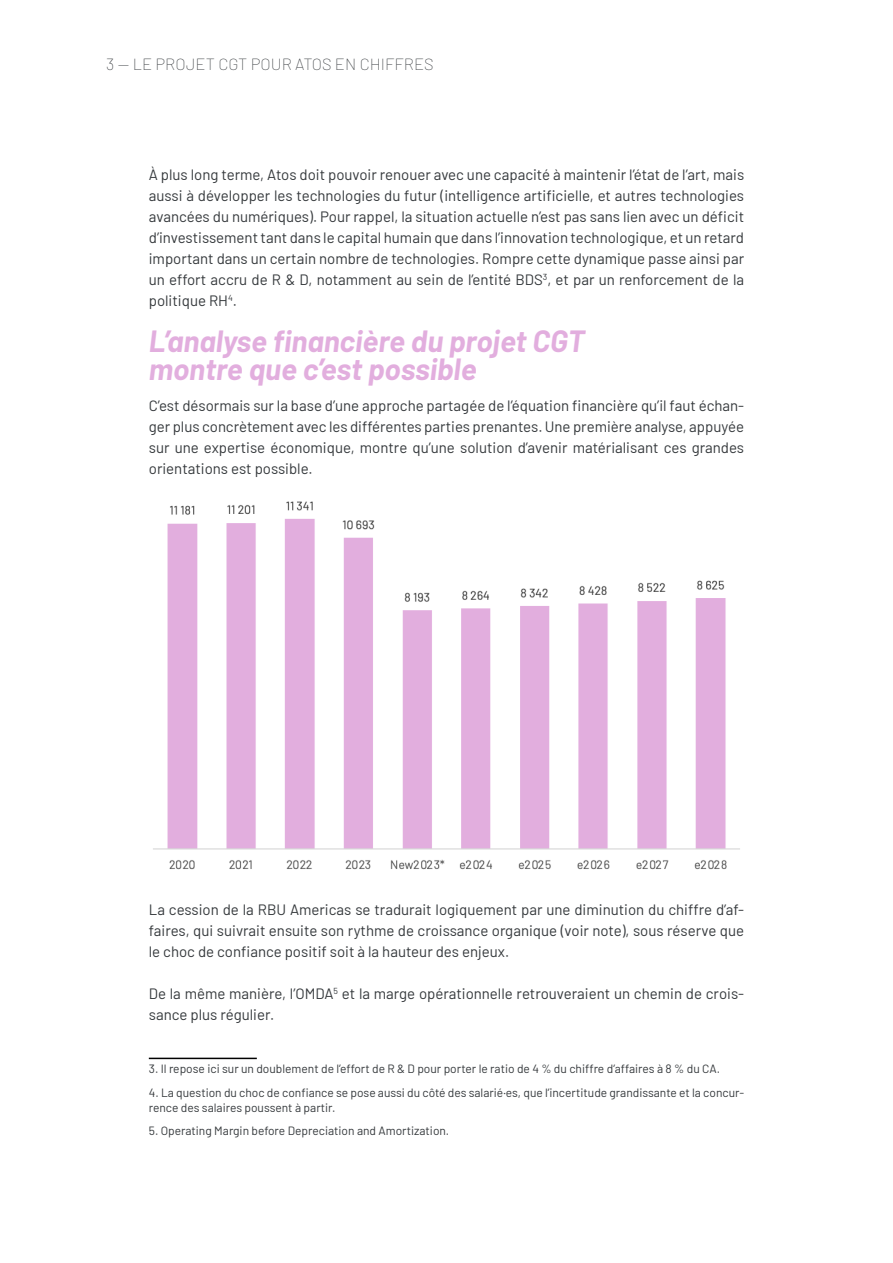
<style>
.page{position:relative;width:893px;height:1263px;background:#fff}
.page>*{position:absolute;margin:0;border:0;box-sizing:border-box;transform-origin:0 0}
.t1{font:italic 700 30px/28.5px "Barlow";color:#e2aede}
.t2{font:100 16.5px "Barlow";color:#35393c}
.t3{font:15px/21px "Barlow";color:#35393c;text-align:justify}
.t4{font:12px/15px "Barlow";color:#35393c}
</style>
<div class="page">
<hr style="left:149px;top:1058px;width:108px;height:1px;background:#000">
<img style="left:153px;top:501px;width:587px;height:369px">
<p class="t2" style="left:106px;top:53px;width:329px">3 — LE PROJET CGT POUR ATOS EN CHIFFRES</p>
<p class="t3" style="left:149px;top:163px;width:597px">À plus long terme, Atos doit pouvoir renouer avec une capacité à maintenir l’état de l’art, mais aussi à développer les technologies du futur (intelligence artificielle, et autres technologies avancées du numériques). Pour rappel, la situation actuelle n’est pas sans lien avec un déficit d’investissement tant dans le capital humain que dans l’innovation technologique, et un retard important dans un certain nombre de technologies. Rompre cette dynamique passe ainsi par un effort accru de R &amp; D, notamment au sein de l’entité BDS<sup>3</sup>, et par un renforcement de la politique RH<sup>4</sup>.</p>
<h1 class="t1" style="left:149px;top:324px;width:437px">L’analyse financière du projet CGT montre que c’est possible</h1>
<p class="t3" style="left:149px;top:394px;width:597px">C’est désormais sur la base d’une approche partagée de l’équation financière qu’il faut échan&shy;ger plus concrètement avec les différentes parties prenantes. Une première analyse, appuyée sur une expertise économique, montre qu’une solution d’avenir matérialisant ces grandes orientations est possible.</p>
<p class="t3" style="left:149px;top:898px;width:597px">La cession de la RBU Americas se tradurait logiquement par une diminution du chiffre d’af&shy;faires, qui suivrait ensuite son rythme de croissance organique (voir note), sous réserve que le choc de confiance positif soit à la hauteur des enjeux.</p>
<p class="t3" style="left:149px;top:982px;width:597px">De la même manière, l’OMDA<sup>5</sup> et la marge opérationnelle retrouveraient un chemin de crois&shy;sance plus régulier.</p>
<p class="t4" style="left:149px;top:1061px;width:573px">3. Il repose ici sur un doublement de l’effort de R &amp; D pour porter le ratio de 4 % du chiffre d’affaires à 8 % du CA.</p>
<p class="t4" style="left:149px;top:1084px;width:597px">4. La question du choc de confiance se pose aussi du côté des salarié·es, que l’incertitude grandissante et la concur&shy;rence des salaires poussent à partir.</p>
<p class="t4" style="left:149px;top:1123px;width:302px">5. Operating Margin before Depreciation and Amortization.</p>
</div>
